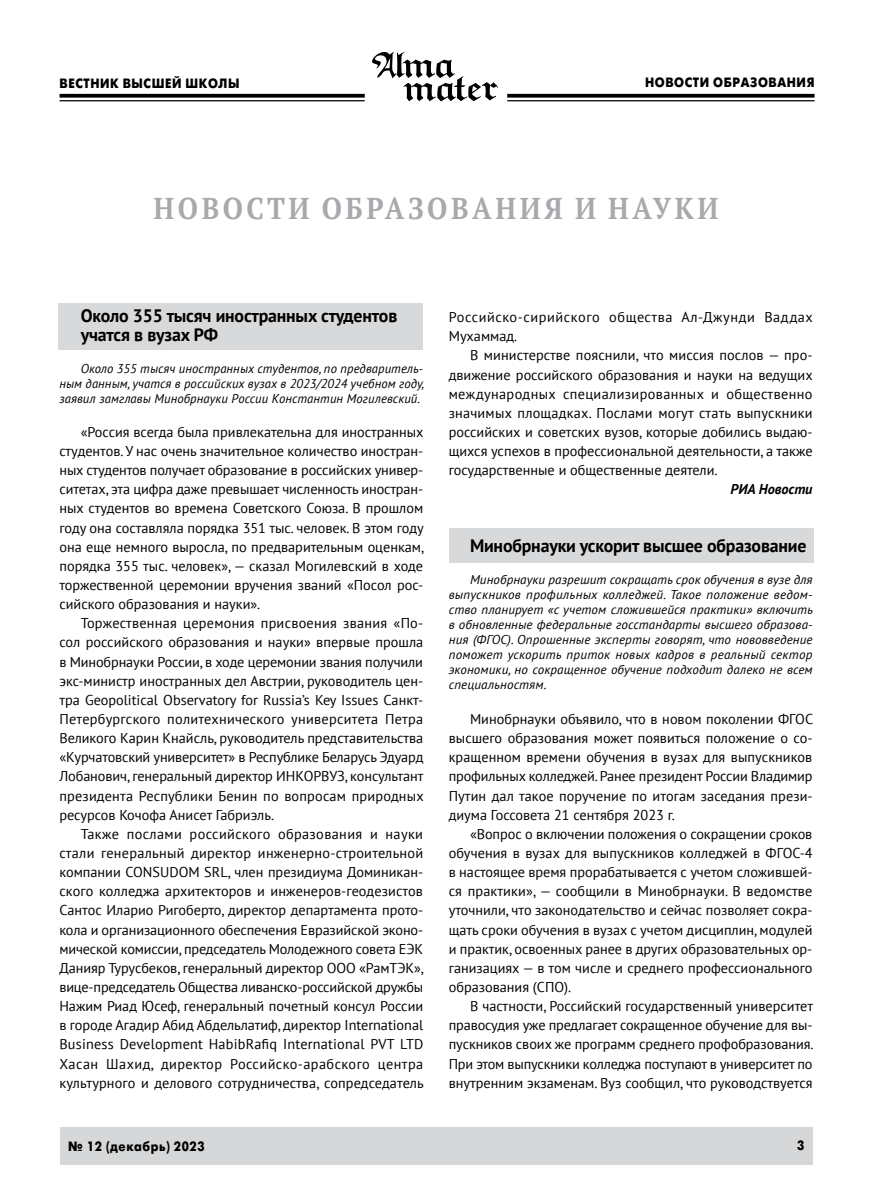
<style>
.page{position:relative;width:872px;height:1191px;background:#fff}
.page>*{position:absolute;margin:0;border:0;box-sizing:border-box;transform-origin:0 0}
.t1{font:700 30px "PT Serif";letter-spacing:.13em;color:#a7a9ac;scale:.9 1}
.t2{font:700 18px/19.2px "PT Sans";letter-spacing:-.01em;color:#000}
.t3{font:14.25px/19.2px "PT Sans";color:#000;text-align:justify}
.t4{font:14.25px/19.2px "PT Sans";letter-spacing:.04em;color:#000}
.t5{font:italic 700 14.25px "PT Sans";color:#000}
.t6{font:13.5px "Futuris XC";letter-spacing:.05em;color:#000;scale:.9 1}
.t7{font:italic 12.75px/15px "PT Sans";letter-spacing:.01em;color:#000;text-align:justify}
</style>
<div class="page">
<svg style="left:60px;top:94px;width:305px;height:4px"></svg>
<hr style="left:60px;top:100px;width:305px;height:1px;background:#000">
<svg style="left:507px;top:94px;width:307px;height:4px"></svg>
<hr style="left:507px;top:100px;width:307px;height:1px;background:#000">
<svg style="left:372px;top:52px;width:126px;height:49px"></svg>
<div style="left:60px;top:1127px;width:753px;height:37px;background:#d5d7d8"></div>
<div style="left:59px;top:303px;width:364px;height:47px;background:#d7d9da"></div>
<div style="left:449px;top:528px;width:364px;height:34px;background:#d7d9da"></div>
<p class="t6" style="left:60px;top:76px;width:201px">ВЕСТНИК ВЫСШЕЙ ШКОЛЫ</p>
<p class="t6" style="left:645px;top:75px;width:190px">НОВОСТИ ОБРАЗОВАНИЯ</p>
<h1 class="t1" style="left:153px;top:188px;width:629px">НОВОСТИ ОБРАЗОВАНИЯ И НАУКИ</h1>
<p class="t2" style="left:81px;top:306px;width:318px">Около 355 тысяч иностранных студентов учатся в вузах РФ</p>
<p class="t7" style="left:59px;top:361px;width:366px;text-indent:21px">Около 355 тысяч иностранных студентов, по предваритель&shy;ным данным, учатся в российских вузах в 2023/2024 учебном году, заявил замглавы Минобрнауки России Константин Могилевский.</p>
<p class="t3" style="left:59px;top:422px;width:366px;text-indent:21px">«Россия всегда была привлекательна для иностранных студентов. У нас очень значительное количество иностран&shy;ных студентов получает образование в российских универ&shy;ситетах, эта цифра даже превышает численность иностран&shy;ных студентов во времена Советского Союза. В прошлом году она составляла порядка 351 тыс. человек. В этом году она еще немного выросла, по предварительным оценкам, порядка 355 тыс. человек», — сказал Могилевский в ходе торжественной церемонии вручения званий «Посол рос&shy;сийского образования и науки».</p>
<p class="t3" style="left:59px;top:613px;width:366px;text-indent:21px">Торжественная церемония присвоения звания «По&shy;сол российского образования и науки» впервые прошла в Минобрнауки России, в ходе церемонии звания получили экс-министр иностранных дел Австрии, руководитель цен&shy;тра Geopolitical Observatory for Russia’s Key Issues Санкт-Петербургского политехнического университета Петра Великого Карин Кнайсль, руководитель представительства «Курчатовский университет» в Республике Беларусь Эдуард Лобанович, генеральный директор ИНКОРВУЗ, консультант президента Республики Бенин по вопросам природных ресурсов Кочофа Анисет Габриэль.</p>
<p class="t3" style="left:59px;top:824px;width:366px;text-indent:21px">Также послами российского образования и науки стали генеральный директор инженерно-строительной компании CONSUDOM SRL, член президиума Доминикан&shy;ского колледжа архитекторов и инженеров-геодезистов Сантос Иларио Ригоберто, директор департамента прото&shy;кола и организационного обеспечения Евразийской эконо&shy;мической комиссии, председатель Молодежного совета ЕЭК Данияр Турусбеков, генеральный директор OOO «РамТЭК», вице-председатель Общества ливанско-российской дружбы Нажим Риад Юсеф, генеральный почетный консул России в городе Агадир Абид Абдельлатиф, директор International Business Development HabibRafiq International PVT LTD Хасан Шахид, директор Российско-арабского центра культурного и делового сотрудничества, сопредседатель</p>
<p class="t6" style="left:68px;top:1138px;width:153px">№ 12 (декабрь) 2023</p>
<p class="t4" style="left:449px;top:307px;width:366px">Российско-сирийского общества Ал-Джунди Ваддах<br>Мухаммад.</p>
<p class="t3" style="left:449px;top:345px;width:365px;text-indent:21px">В министерстве пояснили, что миссия послов — про&shy;движение российского образования и науки на ведущих международных специализированных и общественно значимых площадках. Послами могут стать выпускники российских и советских вузов, которые добились выдаю&shy;щихся успехов в профессиональной деятельности, а также государственные и общественные деятели.</p>
<p class="t5" style="left:730px;top:480px;width:83px">РИА Новости</p>
<p class="t2" style="left:470px;top:535px;width:338px">Минобрнауки ускорит высшее образование</p>
<p class="t7" style="left:449px;top:571px;width:366px;text-indent:21px">Минобрнауки разрешит сокращать срок обучения в вузе для выпускников профильных колледжей. Такое положение ведом&shy;ство планирует «с учетом сложившейся практики» включить в обновленные федеральные госстандарты высшего образова&shy;ния (ФГОС). Опрошенные эксперты говорят, что нововведение поможет ускорить приток новых кадров в реальный сектор экономики, но сокращенное обучение подходит далеко не всем специальностям.</p>
<p class="t3" style="left:449px;top:709px;width:366px;text-align:left;text-indent:21px">Минобрнауки объявило, что в новом поколении ФГОС высшего образования может появиться положение о со&shy;кращенном времени обучения в вузах для выпускников профильных колледжей. Ранее президент России Владимир Путин дал такое поручение по итогам заседания прези&shy;диума Госсовета 21 сентября 2023 г.</p>
<p class="t3" style="left:449px;top:824px;width:365px;text-indent:21px">«Вопрос о включении положения о сокращении сроков обучения в вузах для выпускников колледжей в ФГОС-4 в настоящее время прорабатывается с учетом сложившей&shy;ся практики», — сообщили в Минобрнауки. В ведомстве уточнили, что законодательство и сейчас позволяет сокра&shy;щать сроки обучения в вузах с учетом дисциплин, модулей и практик, освоенных ранее в других образовательных ор&shy;ганизациях — в том числе и среднего профессионального образования (СПО).</p>
<p class="t3" style="left:449px;top:996px;width:366px;text-indent:21px">В частности, Российский государственный университет правосудия уже предлагает сокращенное обучение для вы&shy;пускников своих же программ среднего профобразования.<br>При этом выпускники колледжа поступают в университет по внутренним экзаменам. Вуз сообщил, что руководствуется</p>
<p class="t6" style="left:797px;top:1138px;width:10px">3</p>
</div>
